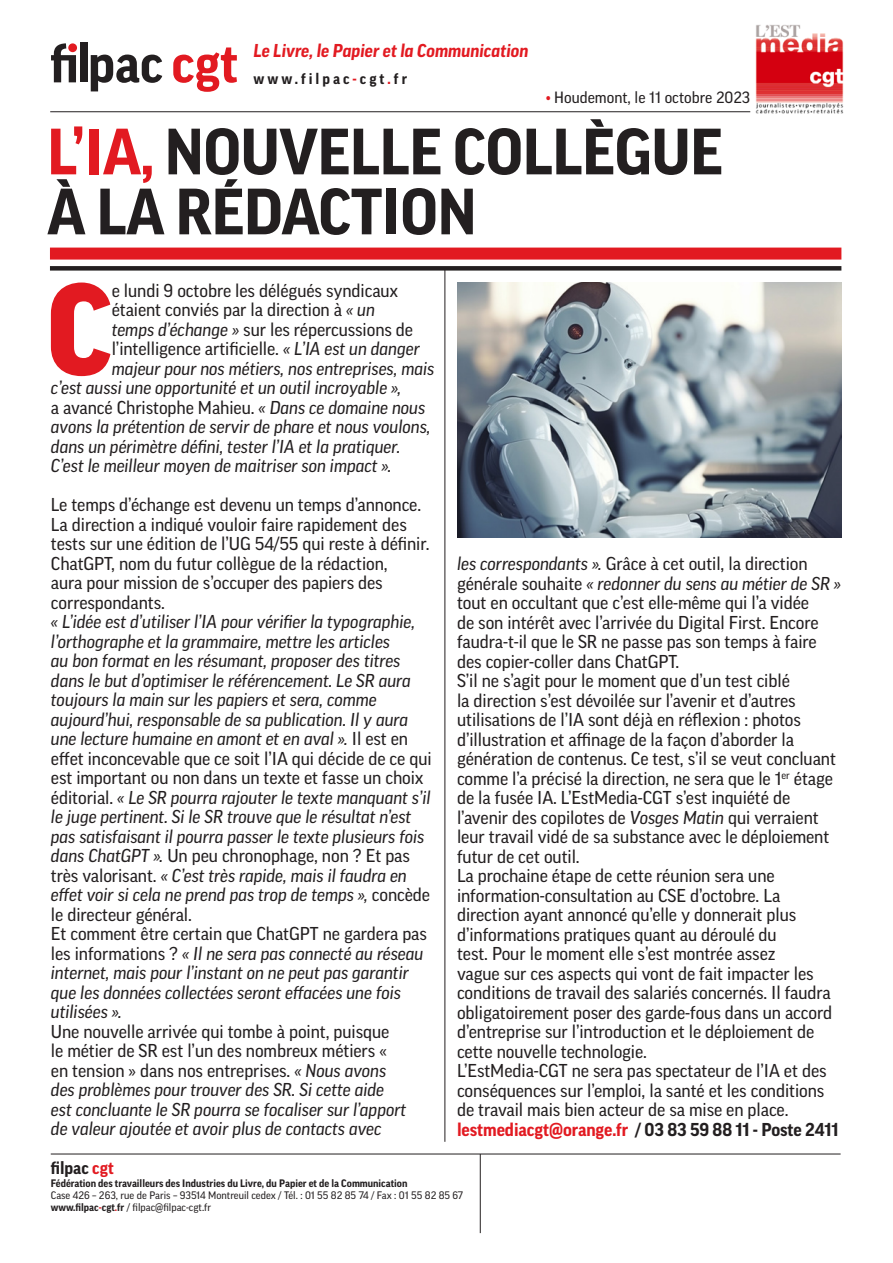
<style>
.page{position:relative;width:893px;height:1263px;background:#fff}
.page>*{position:absolute;margin:0;border:0;box-sizing:border-box;transform-origin:0 0}
.t1{font:900 125.55px "Good OT";color:#e21a21}
.t2{font:700 63px/60px "Good OT";letter-spacing:-.01em;color:#231f20}
.t3{font:18px/19.5px "Good OT";letter-spacing:-.005em;color:#231f20}
.t4{font:italic 18px/19.5px "Good OT";letter-spacing:-.005em;color:#231f20}
.t5{font:italic 700 18px "Good OT";color:#e21a21}
.t6{font:700 17.25px "Good OT";color:#231f20}
.t7{font:15.75px "Good OT";color:#231f20}
.t8{font:700 15px "Good OT";letter-spacing:.2em;color:#231f20}
.t9{font:10.5px/12px "Good OT";color:#231f20}
.t10{font:700 10.5px "Good OT";color:#231f20}
.s1{color:#e21a21}
.s2{font-style:italic}
.s3{font-style:normal}
.s4{font-weight:700;color:#e21a21}
.s5{font-weight:700}
</style>
<div class="page">
<div style="left:50px;top:248px;width:791px;height:12px;background:#e21a21"></div>
<div style="left:50px;top:266px;width:791px;height:5px;background:#231f20"></div>
<hr style="left:445px;top:268px;width:1px;height:874px;background:#231f20">
<hr style="left:480px;top:1154px;width:1px;height:79px;background:#231f20">
<hr style="left:51px;top:1154px;width:790px;height:1px;background:#231f20">
<hr style="left:50px;top:111px;width:700px;height:1px;background:#231f20">
<svg style="left:173px;top:47px;width:64px;height:45px"></svg>
<svg style="left:91px;top:55px;width:71px;height:36px"></svg>
<div style="left:80px;top:43px;width:7px;height:39px;background:#231f20"></div>
<svg style="left:51px;top:43px;width:25px;height:39px"></svg>
<img style="left:457px;top:282px;width:385px;height:255px">
<img style="left:755px;top:25px;width:89px;height:89px">
<p class="t5" style="left:254px;top:41px;width:276px">Le Livre, le Papier et la Communication</p>
<p class="t8" style="left:254px;top:70px;width:155px">www.filpac<span class="s1">-</span>cgt<span class="s1">.</span>fr</p>
<p class="t7" style="left:546px;top:88px;width:206px"><span class="s1">•</span> Houdemont, le 11 octobre 2023</p>
<h2 class="t2" style="left:47px;top:122px;width:677px"><span class="s1">L’IA,</span> NOUVELLE COLLÈGUE<br>À LA RÉDACTION</h2>
<h1 class="t1" style="left:47px;top:261px;width:67px">C</h1>
<p class="t3" style="left:112px;top:281px;width:288px">e lundi 9 octobre les délégués syndicaux</p>
<p class="t3" style="left:112px;top:300px;width:265px">étaient conviés par la direction à <span class="s2">« un</span></p>
<p class="t3" style="left:112px;top:320px;width:303px"><span class="s2">temps d’échange »</span> sur les répercussions de</p>
<p class="t3" style="left:112px;top:339px;width:310px">l’intelligence artificielle. <span class="s2">« L’IA est un danger</span></p>
<p class="t4" style="left:112px;top:359px;width:324px">majeur pour nos métiers, nos entreprises, mais</p>
<p class="t4" style="left:51px;top:378px;width:352px">c’est aussi une opportunité et un outil incroyable »,</p>
<p class="t3" style="left:51px;top:398px;width:376px">a avancé Christophe Mahieu. <span class="s2">« Dans ce domaine nous</span></p>
<p class="t4" style="left:51px;top:417px;width:381px">avons la prétention de servir de phare et nous voulons,</p>
<p class="t4" style="left:51px;top:437px;width:351px">dans un périmètre défini, tester l’IA et la pratiquer.</p>
<p class="t4" style="left:51px;top:456px;width:342px">C’est le meilleur moyen de maitriser son impact ».</p>
<p class="t3" style="left:51px;top:495px;width:380px">Le temps d’échange est devenu un temps d’annonce.<br>La direction a indiqué vouloir faire rapidement des tests sur une édition de l’UG 54/55 qui reste à définir.<br>ChatGPT, nom du futur collègue de la rédaction,<br>aura pour mission de s’occuper des papiers des correspondants.</p>
<p class="t4" style="left:51px;top:612px;width:382px">« L’idée est d’utiliser l’IA pour vérifier la typographie, l’orthographe et la grammaire, mettre les articles<br>au bon format en les résumant, proposer des titres dans le but d’optimiser le référencement. Le SR aura toujours la main sur les papiers et sera, comme aujourd’hui, responsable de sa publication. Il y aura une lecture humaine en amont et en aval ». <span class="s3">Il est en effet inconcevable que ce soit l’IA qui décide de ce qui est important ou non dans un texte et fasse un choix éditorial.</span> « Le SR pourra rajouter le texte manquant s’il le juge pertinent. Si le SR trouve que le résultat n’est pas satisfaisant il pourra passer le texte plusieurs fois dans ChatGPT ». <span class="s3">Un peu chronophage, non ? Et pas très valorisant.</span> « C’est très rapide, mais il faudra en effet voir si cela ne prend pas trop de temps », <span class="s3">concède le directeur général.<br>Et comment être certain que ChatGPT ne gardera pas les informations ?</span> « Il ne sera pas connecté au réseau internet, mais pour l’instant on ne peut pas garantir que les données collectées seront effacées une fois utilisées ».</p>
<p class="t4" style="left:51px;top:1022px;width:357px"><span class="s3">Une nouvelle arrivée qui tombe à point, puisque le métier de SR est l’un des nombreux métiers « en tension » dans nos entreprises.</span> « Nous avons des problèmes pour trouver des SR. Si cette aide est concluante le SR pourra se focaliser sur l’apport de valeur ajoutée et avoir plus de contacts avec</p>
<p class="t3" style="left:457px;top:554px;width:386px"><span class="s2">les correspondants ».</span> Grâce à cet outil, la direction générale souhaite <span class="s2">« redonner du sens au métier de SR » </span>tout en occultant que c’est elle-même qui l’a vidée<br>de son intérêt avec l’arrivée du Digital First. Encore faudra-t-il que le SR ne passe pas son temps à faire des copier-coller dans ChatGPT.<br>S’il ne s’agit pour le moment que d’un test ciblé<br>la direction s’est dévoilée sur l’avenir et d’autres utilisations de l’IA sont déjà en réflexion : photos d’illustration et affinage de la façon d’aborder la génération de contenus. Ce test, s’il se veut concluant comme l’a précisé la direction, ne sera que le 1<sup>er</sup> étage de la fusée IA. L’EstMedia-CGT s’est inquiété de l’avenir des copilotes de <span class="s2">Vosges Matin</span> qui verraient leur travail vidé de sa substance avec le déploiement futur de cet outil.<br>La prochaine étape de cette réunion sera une information-consultation au CSE d’octobre. La direction ayant annoncé qu’elle y donnerait plus d’informations pratiques quant au déroulé du<br>test. Pour le moment elle s’est montrée assez<br>vague sur ces aspects qui vont de fait impacter les conditions de travail des salariés concernés. Il faudra obligatoirement poser des garde-fous dans un accord d’entreprise sur l’introduction et le déploiement de cette nouvelle technologie.<br>L’EstMedia-CGT ne sera pas spectateur de l’IA et des conséquences sur l’emploi, la santé et les conditions de travail mais bien acteur de sa mise en place. <span class="s4">lestmediacgt@orange.fr</span> <span class="s5">/ 03 83 59 88 11 - Poste 2411</span></p>
<p class="t6" style="left:51px;top:1158px;width:65px">filpac <span class="s1">cgt</span></p>
<p class="t10" style="left:51px;top:1178px;width:358px">Fédération des travailleurs des Industries du Livre, du Papier et de la Communication</p>
<p class="t9" style="left:51px;top:1190px;width:414px">Case 426 – 263, rue de Paris – 93514 Montreuil cedex / Tél. : 01 55 82 85 74 / Fax : 01 55 82 85 67 <span class="s5">www.filpac</span><span class="s4">-</span><span class="s5">cgt</span><span class="s4">.</span><span class="s5">fr</span> / filpac@filpac-cgt.fr</p>
</div>
